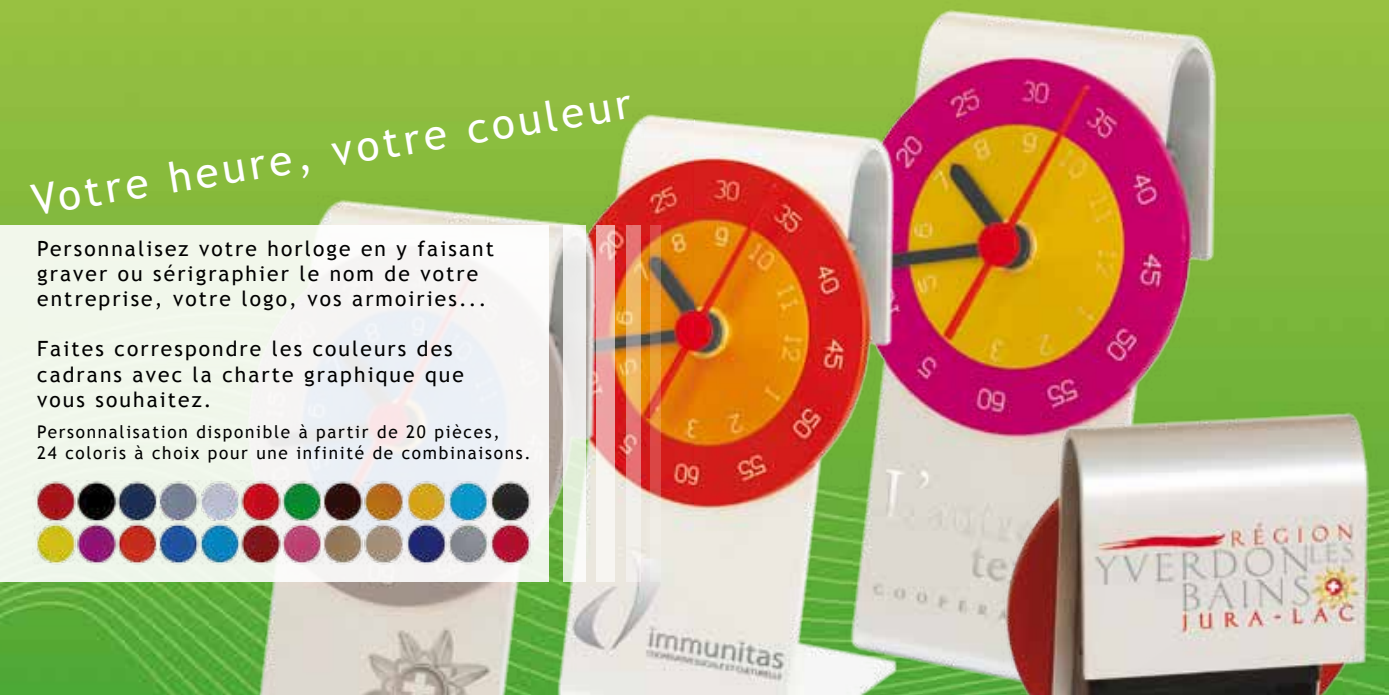
<style>
.page{position:relative;width:1389px;height:695px;background:#fff}
.page>*{position:absolute;margin:0;border:0;box-sizing:border-box;transform-origin:0 0}
.t1{font:42px "Trebuchet MS";color:#fff}
.t2{font:21px/25.2px "Trebuchet MS";letter-spacing:.1em;color:#000}
.t3{font:17.5px/21px "Trebuchet MS";letter-spacing:.1em;color:#000}
</style>
<div class="page">
<img style="left:0;top:0;width:1389px;height:694px">
<img style="left:1038px;top:0;width:334px;height:179px">
<img style="left:597px;top:0;width:441px;height:694px">
<img style="left:107px;top:0;width:490px;height:694px">
<img style="left:820px;top:179px;width:569px;height:515px">
<div style="left:0;top:225px;width:549px;height:356px;background:linear-gradient(to right,#f0f8e9,#f4f2f7)"></div>
<svg style="left:563px;top:225px;width:22px;height:356px;fill:#ebede9"></svg>
<svg style="left:597px;top:225px;width:18px;height:356px"></svg>
<svg style="left:626px;top:225px;width:15px;height:356px;background:#e9b193"></svg>
<svg style="left:650px;top:225px;width:11px;height:356px;background:#da9269"></svg>
<img style="left:32px;top:480px;width:501px;height:85px">
<h1 class="t1" style="left:28px;top:175px;width:608px;rotate:-9deg">Votre heure, votre couleur</h1>
<p class="t2" style="left:37px;top:236px;width:458px">Personnalisez votre horloge en y faisant graver ou sérigraphier le nom de votre entreprise, votre logo, vos armoiries...</p>
<p class="t2" style="left:37px;top:336px;width:428px">Faites correspondre les couleurs des cadrans avec la charte graphique que vous souhaitez.</p>
<p class="t3" style="left:37px;top:422px;width:495px">Personnalisation disponible à partir de 20 pièces,<br>24 coloris à choix pour une infinité de combinaisons.</p>
</div>
